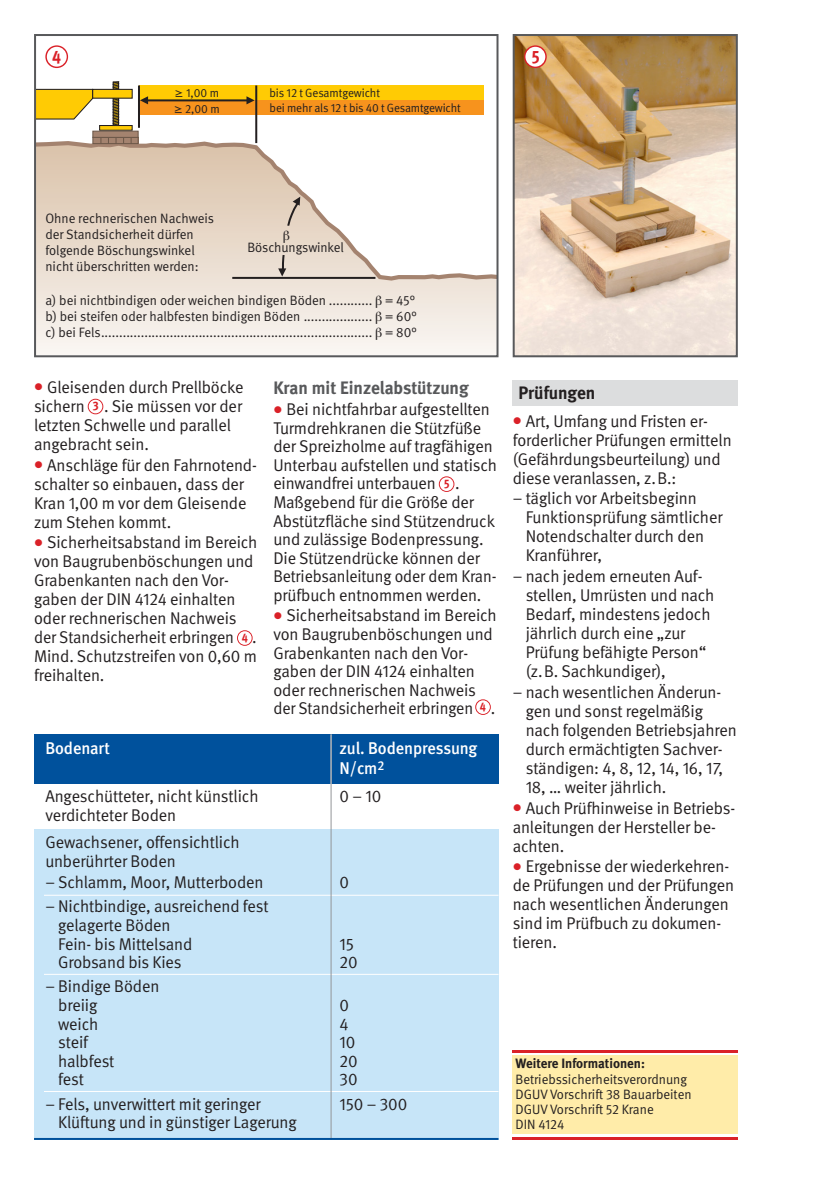
<style>
.page{position:relative;width:840px;height:1191px;background:#fff}
.page>*{position:absolute;margin:0;border:0;box-sizing:border-box;transform-origin:0 0}
.t1{font:700 18px "DGUV Meta";color:#58595b}
.t2{font:700 18px "DGUV Meta";color:#231f20}
.t3{font:700 18px "DGUV Meta";color:#da2128;scale:.9 1}
.t4{font:17px/19px "DGUV Meta";letter-spacing:-.005em;color:#231f20}
.t5{font:500 17px/20.4px "DGUV Meta";letter-spacing:-.005em;color:#fff}
.t6{font:13.6px/16px "DGUV Meta";color:#231f20}
.t7{font:700 13.6px "DGUV Meta";color:#231f20}
.t8{font:700 12.4px "DGUV Meta";color:#da2128;scale:.9 1}
.t9{font:12px/16px "DGUV Meta";letter-spacing:-.01em;color:#231f20}
.s1{font-family:"Lucida Grande"}
.s2{color:#da2128}
</style>
<div class="page">
<div style="left:512px;top:1055px;width:225px;height:79px;background:#ffeca9"></div>
<hr style="left:512px;top:1049px;width:225px;height:3px;background:#da2128">
<hr style="left:512px;top:1137px;width:225px;height:3px;background:#da2128">
<svg style="left:37px;top:283px;width:458px;height:71px"></svg>
<svg style="left:37px;top:139px;width:458px;height:144px"></svg>
<svg style="left:99px;top:125px;width:34px;height:6px"></svg>
<svg style="left:93px;top:137px;width:45px;height:7px"></svg>
<div style="left:92px;top:137px;width:47px;height:7px;border:1px solid #6d5849"></div>
<div style="left:92px;top:131px;width:47px;height:7px;background:#a4836f;border:1px solid #6d5849"></div>
<svg style="left:112px;top:81px;width:8px;height:45px"></svg>
<div style="left:92px;top:89px;width:41px;height:10px;background:#ffcb04;border:1px solid #231f20"></div>
<svg style="left:37px;top:88px;width:57px;height:32px;background:#eec62e"></svg>
<div style="left:34px;top:34px;width:464px;height:323px;border:2px solid #58595b"></div>
<div style="left:139px;top:85px;width:117px;height:15px;background:#ffcb04"></div>
<div style="left:139px;top:100px;width:117px;height:15px;background:#f7931d"></div>
<svg style="left:278px;top:253px;width:8px;height:23px"></svg>
<svg style="left:246px;top:96px;width:8px;height:8px"></svg>
<svg style="left:140px;top:96px;width:8px;height:8px"></svg>
<hr style="left:146px;top:99px;width:102px;height:2px;background:#231f20">
<div style="left:256px;top:100px;width:227px;height:15px;background:#f7931d"></div>
<div style="left:256px;top:85px;width:227px;height:15px;background:#ffcb04"></div>
<hr style="left:255px;top:85px;width:2px;height:58px;background:#231f20">
<hr style="left:138px;top:85px;width:2px;height:43px;background:#231f20">
<hr style="left:232px;top:277px;width:143px;height:2px;background:#231f20">
<svg style="left:45px;top:45px;width:23px;height:23px"></svg>
<div style="left:47px;top:47px;width:20px;height:20px;background:#fff;border-radius:50%"></div>
<div style="left:512px;top:380px;width:225px;height:25px;background:#dcddde"></div>
<svg style="left:237px;top:630px;width:15px;height:16px"></svg>
<div style="left:238px;top:631px;width:13px;height:14px;background:#fff;border-radius:50%"></div>
<svg style="left:88px;top:399px;width:15px;height:15px"></svg>
<div style="left:89px;top:400px;width:13px;height:13px;background:#fff;border-radius:50%"></div>
<img style="left:515px;top:37px;width:219px;height:317px">
<div style="left:512px;top:34px;width:225px;height:323px;border:2px solid #58595b"></div>
<svg style="left:523px;top:45px;width:23px;height:23px"></svg>
<div style="left:525px;top:47px;width:20px;height:20px;background:#fff;border-radius:50%"></div>
<svg style="left:438px;top:476px;width:16px;height:16px"></svg>
<div style="left:439px;top:477px;width:14px;height:14px;background:#fff;border-radius:50%"></div>
<svg style="left:475px;top:699px;width:15px;height:16px"></svg>
<div style="left:476px;top:700px;width:13px;height:14px;background:#fff;border-radius:50%"></div>
<div style="left:34px;top:829px;width:464px;height:311px;background:#c7e5f8"></div>
<div style="left:34px;top:734px;width:464px;height:49px;background:#00519c"></div>
<hr style="left:44px;top:894px;width:454px;height:1px;background:#fff">
<hr style="left:44px;top:973px;width:454px;height:1px;background:#fff">
<hr style="left:44px;top:1091px;width:454px;height:1px;background:#fff">
<hr style="left:330px;top:734px;width:1px;height:406px;background:#939598">
<hr style="left:34px;top:1138px;width:464px;height:2px;background:#00519c">
<svg style="left:283px;top:197px;width:17px;height:45px"></svg>
<svg style="left:376px;top:296px;width:5px;height:44px"></svg>
<p class="t3" style="left:52px;top:50px;width:11px">4</p>
<p class="t9" style="left:174px;top:85px;width:48px"><span class="s1">≥</span> 1,00 m <span class="s1">≥</span> 2,00 m</p>
<p class="t9" style="left:269px;top:86px;width:192px;line-height:15px">bis 12 t Gesamtgewicht<br>bei mehr als 12 t bis 40 t Gesamtgewicht</p>
<p class="t3" style="left:531px;top:50px;width:10px">5</p>
<p class="t6" style="left:45px;top:211px;width:170px">Ohne rechnerischen Nachweis der Standsicherheit dürfen folgende Böschungswinkel nicht überschritten werden:</p>
<p class="t6" style="left:247px;top:240px;width:98px">Böschungswinkel</p>
<p class="t6" style="left:45px;top:293px;width:372px;text-align:justify">a) bei nichtbindigen oder weichen bindigen Böden ............ = 45° b) bei steifen oder halbfesten bindigen Böden ................... = 60° c) bei Fels........................................................................... = 80°</p>
<p class="t4" style="left:34px;top:379px;width:211px"><span class="s2">●</span> Gleisenden durch Prellböcke sichern . Sie müssen vor der letzten Schwelle und parallel angebracht sein.</p>
<p class="t4" style="left:34px;top:456px;width:224px"><span class="s2">●</span> Anschläge für den Fahrnotend&shy;schalter so einbauen, dass der<br>Kran 1,00 m vor dem Gleisende zum Stehen kommt.</p>
<p class="t4" style="left:34px;top:534px;width:225px"><span class="s2">●</span> Sicherheitsabstand im Bereich von Baugrubenböschungen und<br>Grabenkanten nach den Vor - gaben der DIN 4124 einhalten oder rechnerischen Nachweis der Standsicherheit erbringen .<br>Mind. Schutzstreifen von 0,60 m freihalten.</p>
<p class="t8" style="left:93px;top:401px;width:8px">3</p>
<p class="t8" style="left:242px;top:633px;width:8px">4</p>
<p class="t1" style="left:273px;top:380px;width:197px">Kran mit Einzelabstützung</p>
<p class="t4" style="left:273px;top:401px;width:225px"><span class="s2">●</span> Bei nichtfahrbar aufgestellten<br>Turmdrehkranen die Stützfüße der Spreizholme auf tragfähigen<br>Unterbau aufstellen und statisch einwandfrei unterbauen .<br>Maß gebend für die Größe der<br>Abstützfläche sind Stützendruck und zulässige Bodenpressung.<br>Die Stützendrücke können der<br>Betriebsanleitung oder dem Kran - prüfbuch entnommen werden.</p>
<p class="t4" style="left:273px;top:607px;width:225px"><span class="s2">●</span> Sicherheitsabstand im Bereich von Baugrubenböschungen und<br>Grabenkanten nach den Vor - gaben der DIN 4124 einhalten oder rechnerischen Nachweis der Standsicherheit erbringen .</p>
<p class="t8" style="left:444px;top:479px;width:8px">5</p>
<p class="t8" style="left:479px;top:702px;width:8px">4</p>
<p class="t5" style="left:45px;top:739px;width:66px">Bodenart</p>
<p class="t5" style="left:339px;top:739px;width:139px">zul. Bodenpressung<br>N/cm<sup>2</sup></p>
<p class="t4" style="left:45px;top:788px;width:214px">Angeschütteter, nicht künstlich verdichteter Boden</p>
<p class="t4" style="left:45px;top:834px;width:196px">Gewachsener, offensichtlich unberührter Boden</p>
<p class="t4" style="left:45px;top:874px;width:219px">– Schlamm, Moor, Mutterboden</p>
<p class="t4" style="left:58px;top:898px;width:212px;text-indent:-13px">– Nichtbindige, ausreichend fest gelagerte Böden<br>Fein- bis Mittelsand<br>Grobsand bis Kies</p>
<p class="t4" style="left:58px;top:978px;width:103px;text-indent:-13px">– Bindige Böden breiig<br>weich<br>steif<br>halbfest<br>fest</p>
<p class="t4" style="left:58px;top:1095px;width:240px;text-indent:-13px">– Fels, unverwittert mit geringer<br>Klüftung und in günstiger Lagerung</p>
<p class="t4" style="left:339px;top:788px;width:43px">0 –10</p>
<p class="t4" style="left:339px;top:874px;width:11px">0</p>
<p class="t4" style="left:339px;top:935px;width:20px">15<br>20</p>
<p class="t4" style="left:339px;top:997px;width:20px">0<br>4<br>10<br>20<br>30</p>
<p class="t4" style="left:339px;top:1095px;width:69px">150 – 300</p>
<p class="t2" style="left:518px;top:386px;width:79px">Prüfungen</p>
<p class="t4" style="left:512px;top:412px;width:220px"><span class="s2">●</span> Art, Umfang und Fristen er - forderlicher Prüfungen ermitteln (Gefährdungsbeurteilung) und diese veranlassen, z.B.:</p>
<p class="t4" style="left:525px;top:490px;width:198px;text-indent:-13px">− täglich vor Arbeitsbeginn<br>Funktionsprüfung sämtlicher<br>Notendschalter durch den<br>Kranführer,</p>
<p class="t4" style="left:525px;top:568px;width:190px;text-indent:-13px">− nach jedem erneuten Auf - stellen, Umrüsten und nach<br>Bedarf, mindestens jedoch jährlich durch eine „zur<br>Prüfung befähigte Person“ (z.B. Sachkundiger),</p>
<p class="t4" style="left:525px;top:684px;width:212px;text-indent:-13px">− nach wesentlichen Änderun&shy;gen und sonst regelmäßig nach folgenden Betriebsjahren durch ermächtigten Sachver&shy;ständigen: 4, 8, 12, 14, 16, 17,<br>18, … weiter jährlich.</p>
<p class="t4" style="left:512px;top:799px;width:224px"><span class="s2">●</span> Auch Prüfhinweise in Betriebs&shy;anleitungen der Hersteller be&shy;achten.</p>
<p class="t4" style="left:512px;top:858px;width:223px"><span class="s2">●</span> Ergebnisse der wiederkehren&shy;de Prüfungen und der Prüfungen nach wesentlichen Änderungen sind im Prüfbuch zu dokumen&shy;tieren.</p>
<p class="t7" style="left:515px;top:1058px;width:131px">Weitere Informationen:</p>
<p class="t6" style="left:515px;top:1072px;width:177px;line-height:15px">Betriebssicherheitsverordnung<br>DGUV Vorschrift 38 Bauarbeiten<br>DGUV Vorschrift 52 Krane<br>DIN 4124</p>
</div>
